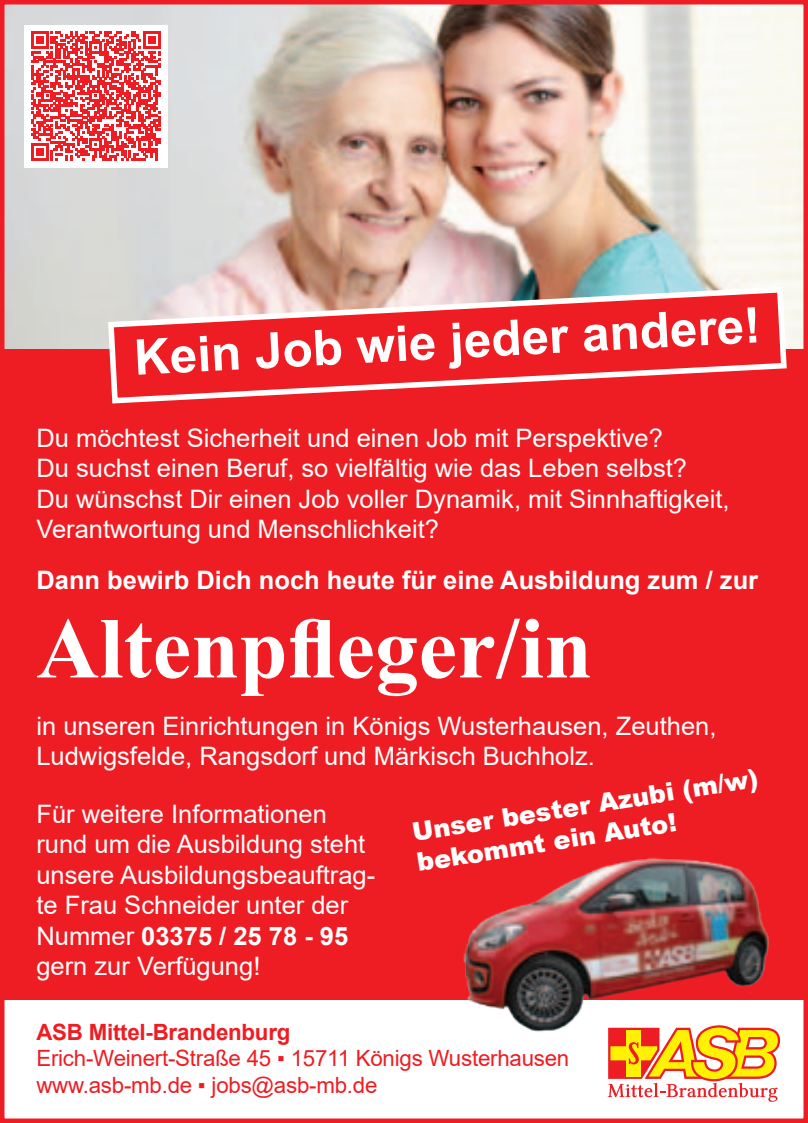
<style>
.page{position:relative;width:808px;height:1123px;background:#ee1d23}
.page>*{position:absolute;margin:0;border:0;box-sizing:border-box;transform-origin:0 0}
.t1{font:700 86.7px "Times New Roman";color:#fff}
.t2{font:700 49.2px "Arial";color:#fff}
.t3{font:25.5px/30.6px "Arial";color:#fff}
.t4{font:700 25.5px "Arial";color:#fff}
.t5{font:900 25.5px/30.6px "Arial";color:#fff}
.t6{font:22.5px/27px "Arial";letter-spacing:-.01em;color:#ee1d23}
.t7{font:700 22.5px "Arial";letter-spacing:-.01em;color:#ee1d23}
.s1{font-weight:700}
</style>
<div class="page">
<div style="left:3px;top:1000px;width:804px;height:122px;background:#fff"></div>
<svg style="left:608px;top:1031px;width:172px;height:70px"></svg>
<img style="left:5px;top:5px;width:798px;height:343px">
<div style="left:24px;top:25px;width:143px;height:142px;background:#fff"></div>
<svg style="left:31px;top:32px;width:129px;height:128px"></svg>
<img style="left:105px;top:78px;width:685px;height:326px">
<img style="left:463px;top:857px;width:313px;height:177px">
<div style="left:0;top:0;width:808px;height:1123px;border:4px solid #ee1d23"></div>
<h2 class="t2" style="left:132px;top:323px;width:629px;rotate:-3deg">Kein Job wie jeder andere!</h2>
<p class="t3" style="left:36px;top:422px;width:694px">Du möchtest Sicherheit und einen Job mit Perspektive?<br>Du suchst einen Beruf, so vielfältig wie das Leben selbst?<br>Du wünschst Dir einen Job voller Dynamik, mit Sinnhaftigkeit, Verantwortung und Menschlichkeit?</p>
<p class="t4" style="left:36px;top:562px;width:723px">Dann bewirb Dich noch heute für eine Ausbildung zum / zur</p>
<h1 class="t1" style="left:36px;top:586px;width:557px">Altenpfleger/in</h1>
<p class="t3" style="left:36px;top:710px;width:681px">in unseren Einrichtungen in Königs Wusterhausen, Zeuthen,<br>Ludwigsfelde, Rangsdorf und Märkisch Buchholz.</p>
<p class="t5" style="left:410px;top:816px;width:351px;rotate:-9deg">Unser bester Azubi (m/w) bekommt ein Auto!</p>
<p class="t3" style="left:36px;top:798px;width:340px">Für weitere Informationen rund um die Ausbildung steht unsere Ausbildungsbeauftrag&shy;te Frau Schneider unter der<br>Nummer <span class="s1">03375 / 25 78 - 95 </span>gern zur Verfügung!</p>
<p class="t7" style="left:36px;top:1015px;width:255px">ASB Mittel-Brandenburg</p>
<p class="t6" style="left:36px;top:1044px;width:534px">Erich-Weinert-Straße 45 ▪ 15711 Königs Wusterhausen www.asb-mb.de ▪ jobs@asb-mb.de</p>
</div>
